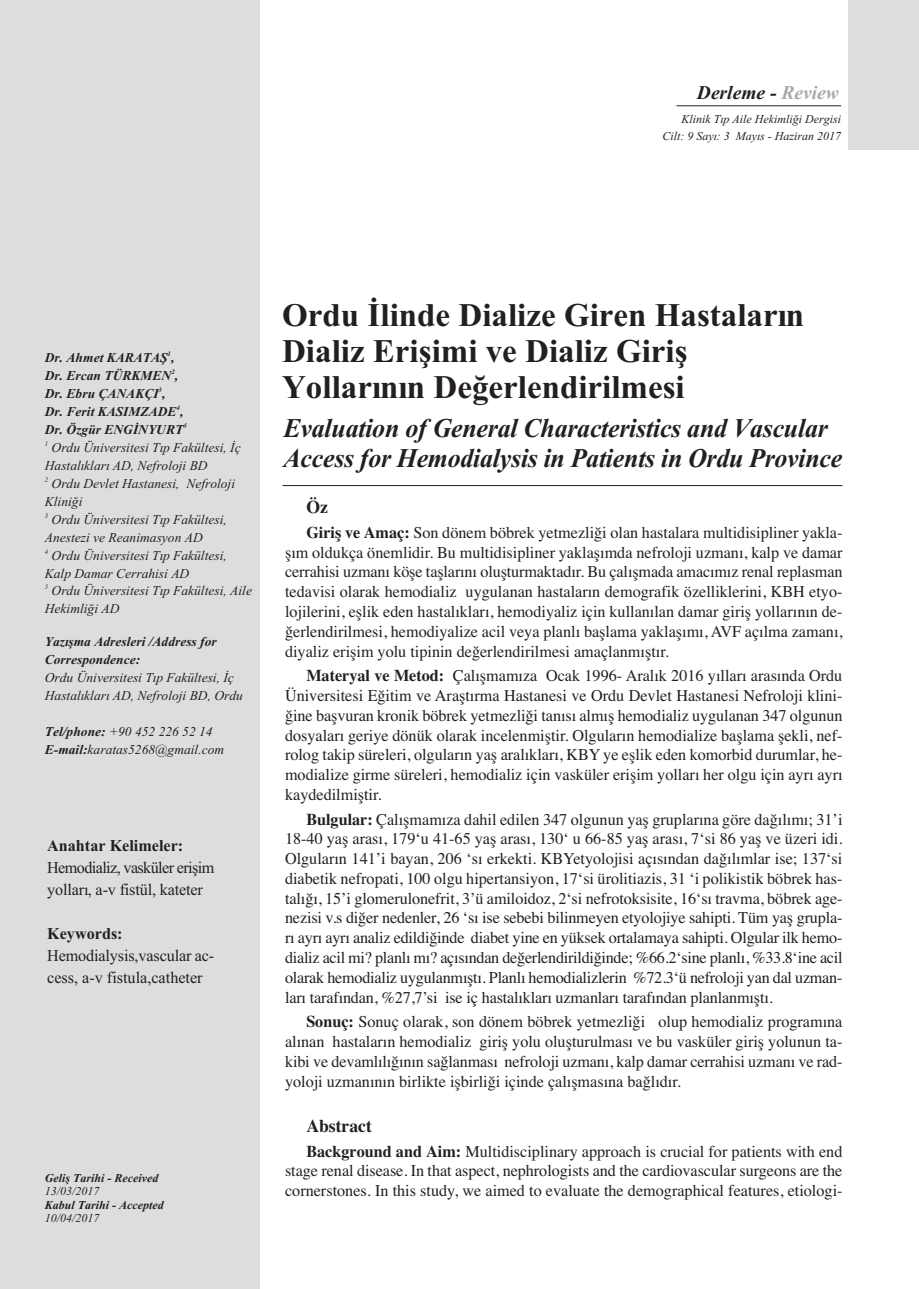
<style>
.page{position:relative;width:919px;height:1289px;background:#fff}
.page>*{position:absolute;margin:0;border:0;box-sizing:border-box;transform-origin:0 0}
.t1{font:700 33px/36px "Times New Roman";color:#231f20}
.t2{font:italic 700 27px/30px "Times New Roman";letter-spacing:-.01em;color:#231f20;scale:.96 1}
.t3{font:italic 700 19.5px "Times New Roman";color:#231f20}
.t4{font:700 18px "Times";color:#231f20}
.t5{font:16.5px/19.8px "Times";color:#231f20;text-align:justify}
.t6{font:16.5px/21.9px "Times New Roman";letter-spacing:-.035em;color:#231f20}
.t7{font:16.5px/21.9px "Times New Roman";letter-spacing:-.01em;color:#231f20}
.t8{font:700 16.5px "Times New Roman";color:#231f20}
.t9{font:italic 13.5px/18px "Times New Roman";color:#231f20}
.t10{font:italic 700 13.5px/18px "Times New Roman";color:#231f20}
.t11{font:italic 12px/16.6px "Times New Roman";color:#231f20;text-align:right}
.t12{font:italic 700 12px "Times New Roman";color:#231f20}
.s1{color:#a8a9ad}
.s2{font-weight:700}
</style>
<div class="page">
<div style="left:0;top:0;width:260px;height:1288px;background:#dcdddf"></div>
<div style="left:848px;top:0;width:70px;height:149px;background:#dcdddf"></div>
<hr style="left:282px;top:485px;width:560px;height:1px;background:#231f20">
<hr style="left:676px;top:105px;width:165px;height:1px;background:#231f20">
<p class="t3" style="left:696px;top:86px;width:143px">Derleme - <span class="s1">Review</span></p>
<p class="t11" style="left:662px;top:112px;width:180px">Klinik Tıp Aile Hekimliği Dergisi<br>Cilt: 9 Sayı: 3 Mayıs - Haziran 2017</p>
<p class="t9" style="left:45px;top:350px;width:208px"><span class="s2">Dr. Ahmet KARATAŞ</span><sup>1</sup><span class="s2">,<br>Dr. Ercan TÜRKMEN</span><sup>2</sup><span class="s2">,<br>Dr. Ebru ÇANAKÇI</span><sup>3</sup><span class="s2">,<br>Dr. Ferit KASIMZADE</span><sup>4</sup><span class="s2">,<br>Dr. Özgür ENGİNYURT</span><sup>5<br></sup><sup>1</sup> Ordu Üniversitesi Tıp Fakültesi, İç<br>Hastalıkları AD, Nefroloji BD<br><sup>2</sup> Ordu Devlet Hastanesi, Nefroloji<br>Kliniği<br><sup>3</sup> Ordu Üniversitesi Tıp Fakültesi,<br>Anestezi ve Reanimasyon AD<br><sup>4</sup> Ordu Üniversitesi Tıp Fakültesi,<br>Kalp Damar Cerrahisi AD<br><sup>5</sup> Ordu Üniversitesi Tıp Fakültesi, Aile<br>Hekimliği AD</p>
<p class="t10" style="left:45px;top:634px;width:173px">Yazışma Adresleri /Address for<br>Correspondence:</p>
<p class="t9" style="left:45px;top:670px;width:200px">Ordu Üniversitesi Tıp Fakültesi, İç<br>Hastalıkları AD, Nefroloji BD, Ordu</p>
<p class="t9" style="left:45px;top:724px;width:181px"><span class="s2">Tel/phone:</span> +90 452 226 52 14<br><span class="s2">E-mail:</span>karatas5268@gmail.com</p>
<p class="t8" style="left:47px;top:840px;width:138px">Anahtar Kelimeler:</p>
<p class="t6" style="left:47px;top:858px;width:169px">Hemodializ, vasküler erişim yolları, a-v fistül, kateter</p>
<p class="t8" style="left:47px;top:928px;width:77px">Keywords:</p>
<p class="t7" style="left:47px;top:946px;width:169px">Hemodialysis,vascular ac&shy;cess, a-v fistula,catheter</p>
<p class="t12" style="left:45px;top:1173px;width:115px">Geliş Tarihi - Received</p>
<p class="t11" style="left:45px;top:1184px;width:56px">13/03/2017</p>
<p class="t12" style="left:45px;top:1200px;width:121px">Kabul Tarihi - Accepted</p>
<p class="t11" style="left:45px;top:1211px;width:56px">10/04/2017</p>
<h1 class="t1" style="left:282px;top:300px;width:523px">Ordu İlinde Dialize Giren Hastaların<br>Dializ Erişimi ve Dializ Giriş<br>Yollarının Değerlendirilmesi</h1>
<h2 class="t2" style="left:283px;top:416px;width:583px">Evaluation of General Characteristics and Vascular<br>Access for Hemodialysis in Patients in Ordu Province</h2>
<p class="t4" style="left:306px;top:501px;width:23px">Öz</p>
<p class="t5" style="left:285px;top:524px;width:559px;text-indent:21px"><span class="s2">Giriş ve Amaç:</span> Son dönem böbrek yetmezliği olan hastalara multidisipliner yakla&shy;şım oldukça önemlidir. Bu multidisipliner yaklaşımda nefroloji uzmanı, kalp ve damar cerrahisi uzmanı köşe taşlarını oluşturmaktadır. Bu çalışmada amacımız renal replasman tedavisi olarak hemodializ uygulanan hastaların demografik özelliklerini, KBH etyo&shy;lojilerini, eşlik eden hastalıkları, hemodiyaliz için kullanılan damar giriş yollarının de&shy;ğerlendirilmesi, hemodiyalize acil veya planlı başlama yaklaşımı, AVF açılma zamanı, diyaliz erişim yolu tipinin değerlendirilmesi amaçlanmıştır.</p>
<p class="t5" style="left:285px;top:667px;width:559px;text-indent:21px"><span class="s2">Materyal ve Metod:</span> Çalışmamıza Ocak 1996- Aralık 2016 yılları arasında Ordu Üniversitesi Eğitim ve Araştırma Hastanesi ve Ordu Devlet Hastanesi Nefroloji klini&shy;ğine başvuran kronik böbrek yetmezliği tanısı almış hemodializ uygulanan 347 olgunun dosyaları geriye dönük olarak incelenmiştir. Olguların hemodialize başlama şekli, nef&shy;rolog takip süreleri, olguların yaş aralıkları, KBY ye eşlik eden komorbid durumlar, he&shy;modialize girme süreleri, hemodializ için vasküler erişim yolları her olgu için ayrı ayrı kaydedilmiştir.</p>
<p class="t5" style="left:285px;top:810px;width:559px;text-indent:21px"><span class="s2">Bulgular:</span> Çalışmamıza dahil edilen 347 olgunun yaş gruplarına göre dağılımı; 31’i 18-40 yaş arası, 179‘u 41-65 yaş arası, 130‘ u 66-85 yaş arası, 7‘si 86 yaş ve üzeri idi.<br>Olguların 141’i bayan, 206 ‘sı erkekti. KBYetyolojisi açısından dağılımlar ise; 137‘si diabetik nefropati, 100 olgu hipertansiyon, 17‘si ürolitiazis, 31 ‘i polikistik böbrek has&shy;talığı, 15’i glomerulonefrit, 3’ü amiloidoz, 2‘si nefrotoksisite, 16‘sı travma, böbrek age&shy;nezisi v.s diğer nedenler, 26 ‘sı ise sebebi bilinmeyen etyolojiye sahipti. Tüm yaş grupla&shy;rı ayrı ayrı analiz edildiğinde diabet yine en yüksek ortalamaya sahipti. Olgular ilk hemo&shy;dializ acil mi? planlı mı? açısından değerlendirildiğinde; %66.2‘sine planlı, %33.8‘ine acil olarak hemodializ uygulanmıştı. Planlı hemodializlerin %72.3‘ü nefroloji yan dal uzman&shy;ları tarafından, %27,7’si ise iç hastalıkları uzmanları tarafından planlanmıştı.</p>
<p class="t5" style="left:285px;top:1013px;width:559px;text-indent:21px"><span class="s2">Sonuç:</span> Sonuç olarak, son dönem böbrek yetmezliği olup hemodializ programına alınan hastaların hemodializ giriş yolu oluşturulması ve bu vasküler giriş yolunun ta&shy;kibi ve devamlılığının sağlanması nefroloji uzmanı, kalp damar cerrahisi uzmanı ve rad&shy;yoloji uzmanının birlikte işbirliği içinde çalışmasına bağlıdır.</p>
<p class="t4" style="left:306px;top:1120px;width:67px">Abstract</p>
<p class="t5" style="left:285px;top:1143px;width:559px;text-indent:21px"><span class="s2">Background and Aim:</span> Multidisciplinary approach is crucial for patients with end stage renal disease. In that aspect, nephrologists and the cardiovascular surgeons are the cornerstones. In this study, we aimed to evaluate the demographical features, etiologi-</p>
</div>
